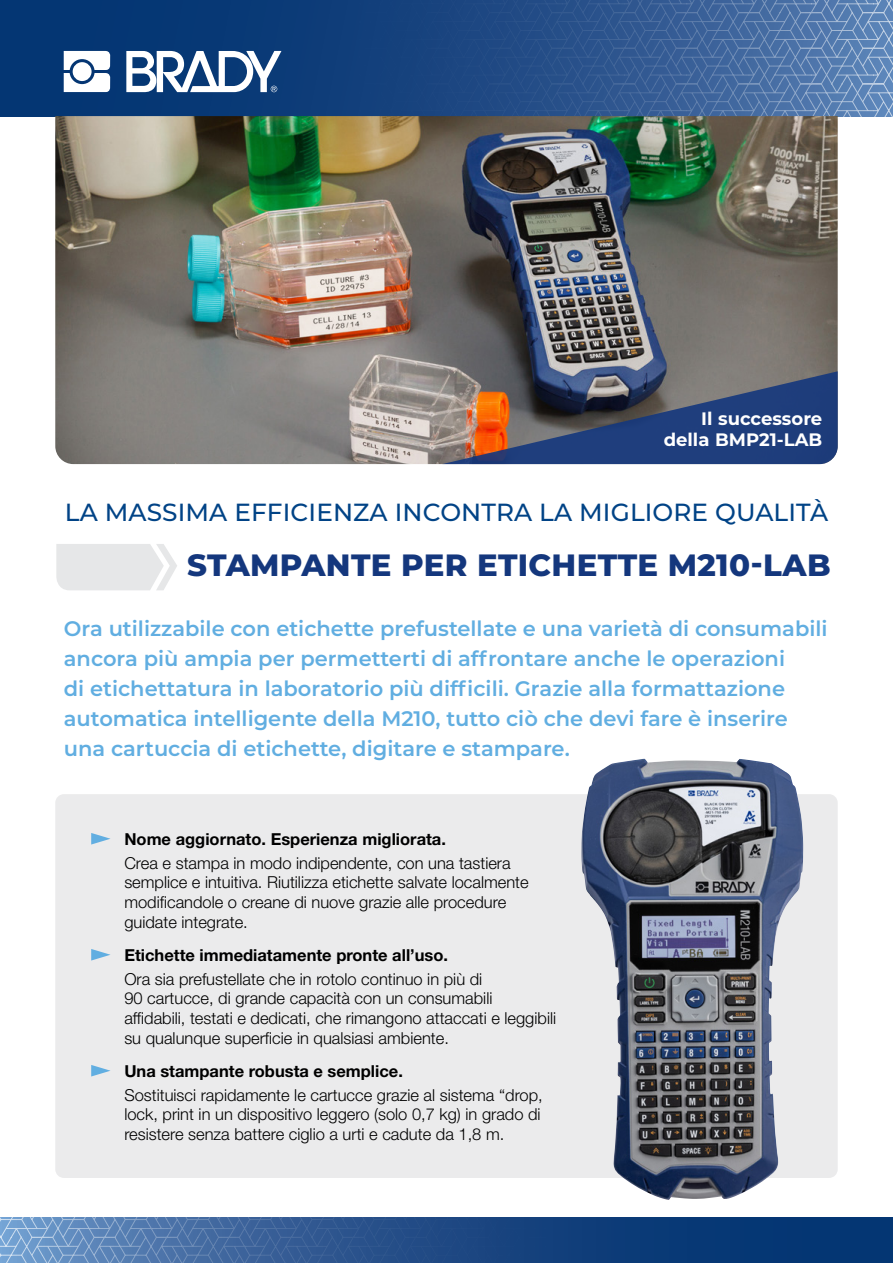
<style>
.page{position:relative;width:893px;height:1263px;background:#fff}
.page>*{position:absolute;margin:0;border:0;box-sizing:border-box;transform-origin:0 0}
.t1{font:800 30.75px "Montserrat";letter-spacing:.01em;color:#14377d}
.t2{font:500 24.75px "Montserrat";letter-spacing:.005em;color:#014386}
.t3{font:600 21px/30px "Montserrat";color:#61aee1}
.t4{font:700 18px/21.6px "Montserrat";color:#fff;text-align:right}
.t5{font:300 16.5px/19.8px "Helvetica Neue LT Pro";color:#000}
.t6{font:700 16.5px "Helvetica Neue LT Pro";color:#000}
</style>
<div class="page">
<svg style="left:0;top:0;width:893px;height:116px;background:#30588f"></svg>
<svg style="left:0;top:1217px;width:893px;height:46px;background:#2b568e"></svg>
<div style="left:55px;top:794px;width:783px;height:384px;background:#ebebec;border-radius:9px"></div>
<img style="left:55px;top:116px;width:783px;height:348px">
<svg style="left:442px;top:371px;width:396px;height:93px;background:#4b506b"></svg>
<img style="left:581px;top:759px;width:222px;height:441px">
<svg style="left:56px;top:544px;width:121px;height:46px;background:#e8e9ea"></svg>
<svg style="left:91px;top:833px;width:20px;height:11px"></svg>
<svg style="left:91px;top:949px;width:20px;height:11px"></svg>
<svg style="left:91px;top:1065px;width:20px;height:11px"></svg>
<p class="t4" style="left:664px;top:407px;width:160px">Il successore della BMP21-LAB</p>
<h2 class="t2" style="left:65px;top:495px;width:765px">LA MASSIMA EFFICIENZA INCONTRA LA MIGLIORE QUALITÀ</h2>
<h1 class="t1" style="left:187px;top:543px;width:645px">STAMPANTE PER ETICHETTE M210-LAB</h1>
<p class="t3" style="left:64px;top:613px;width:765px">Ora utilizzabile con etichette prefustellate e una varietà di consumabili ancora più ampia per permetterti di affrontare anche le operazioni<br>di etichettatura in laboratorio più difficili. Grazie alla formattazione automatica intelligente della M210, tutto ciò che devi fare è inserire una cartuccia di etichette, digitare e stampare.</p>
<p class="t6" style="left:124px;top:828px;width:323px">Nome aggiornato. Esperienza migliorata.</p>
<p class="t5" style="left:124px;top:852px;width:406px">Crea e stampa in modo indipendente, con una tastiera semplice e intuitiva. Riutilizza etichette salvate localmente modificandole o creane di nuove grazie alle procedure guidate integrate.</p>
<p class="t6" style="left:124px;top:944px;width:325px">Etichette immediatamente pronte all’uso.</p>
<p class="t5" style="left:124px;top:968px;width:433px">Ora sia prefustellate che in rotolo continuo in più di<br>90 cartucce, di grande capacità con un consumabili affidabili, testati e dedicati, che rimangono attaccati e leggibili su qualunque superficie in qualsiasi ambiente.</p>
<p class="t6" style="left:124px;top:1060px;width:280px">Una stampante robusta e semplice.</p>
<p class="t5" style="left:124px;top:1084px;width:420px">Sostituisci rapidamente le cartucce grazie al sistema “drop, lock, print in un dispositivo leggero (solo 0,7 kg) in grado di resistere senza battere ciglio a urti e cadute da 1,8 m.</p>
</div>
